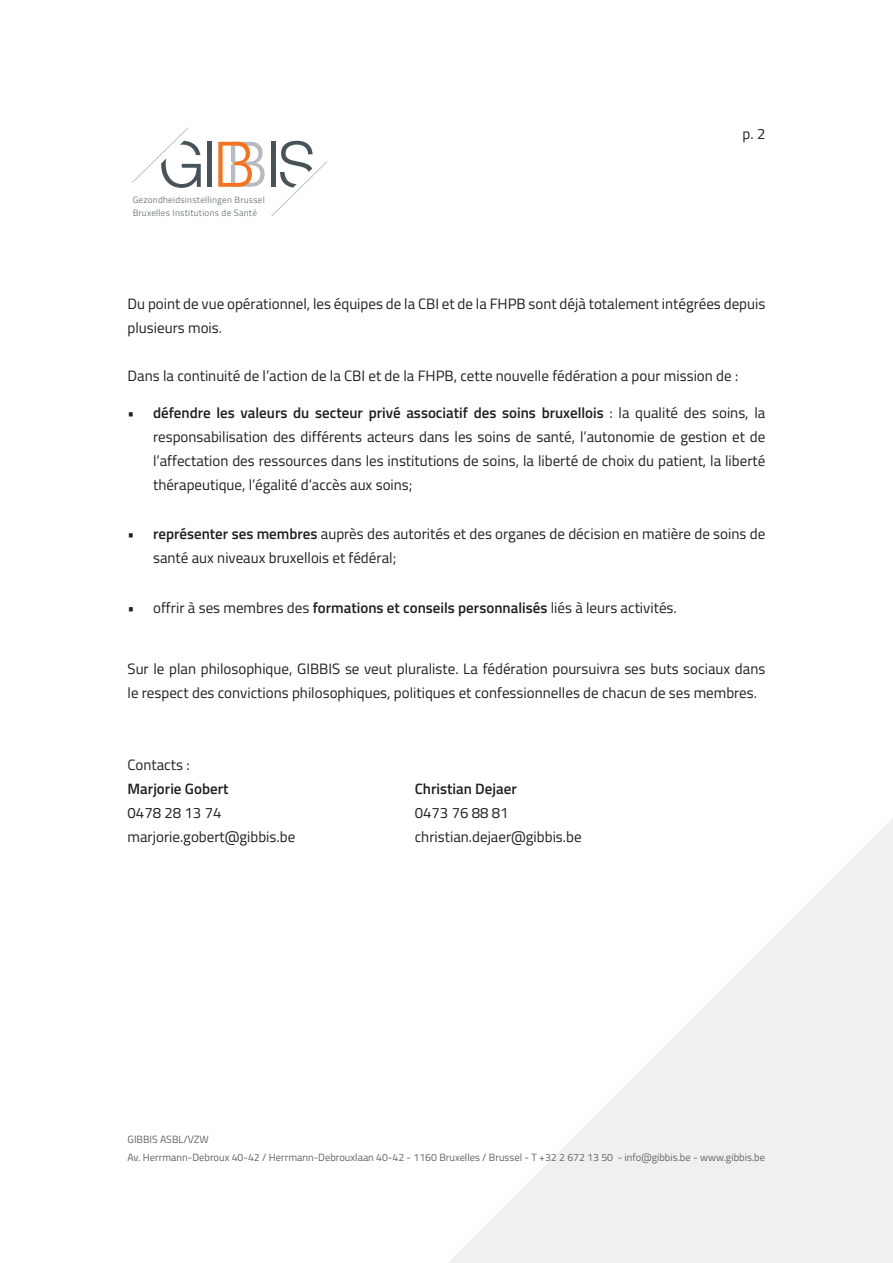
<style>
.page{position:relative;width:893px;height:1263px;background:#fff}
.page>*{position:absolute;margin:0;border:0;box-sizing:border-box;transform-origin:0 0}
.t1{font:15px/24px "Titillium";color:#231f20}
.t2{font:600 15px "Titillium";color:#231f20}
.t3{font:10.5px/18px "Titillium";color:#636366}
.t4{font:9.15px/13.2px "Titillium";letter-spacing:.025em;color:#717d83}
.s1{font-weight:600}
</style>
<div class="page">
<svg style="left:218px;top:142px;width:47px;height:45px"></svg>
<hr style="left:208px;top:142px;width:4px;height:45px;background:#475359">
<svg style="left:271px;top:141px;width:56px;height:75px"></svg>
<svg style="left:132px;top:128px;width:69px;height:60px"></svg>
<svg style="left:448px;top:818px;width:445px;height:445px;fill:#f1f3f3"></svg>
<p class="t4" style="left:133px;top:192px;width:134px">Gezondheidsinstellingen Brussel<br>Bruxelles Institutions de Santé</p>
<p class="t1" style="left:743px;top:121px;width:24px">p. 2</p>
<p class="t1" style="left:128px;top:291px;width:639px">Du point de vue opérationnel, les équipes de la CBI et de la FHPB sont déjà totalement intégrées depuis plusieurs mois.</p>
<p class="t1" style="left:128px;top:363px;width:612px">Dans la continuité de l’action de la CBI et de la FHPB, cette nouvelle fédération a pour mission de :</p>
<p class="t1" style="left:153px;top:400px;width:614px;text-align:justify;text-indent:-26px"><span class="s1">• défendre les valeurs du secteur privé associatif des soins bruxellois</span> : la qualité des soins, la responsabilisation des différents acteurs dans les soins de santé, l’autonomie de gestion et de l’affectation des ressources dans les institutions de soins, la liberté de choix du patient, la liberté thérapeutique, l’égalité d’accès aux soins;</p>
<p class="t1" style="left:153px;top:521px;width:614px;text-indent:-26px"><span class="s1">• représenter ses membres</span> auprès des autorités et des organes de décision en matière de soins de santé aux niveaux bruxellois et fédéral;</p>
<p class="t1" style="left:128px;top:595px;width:551px">• offrir à ses membres des <span class="s1">formations et conseils personnalisés</span> liés à leurs activités.</p>
<p class="t1" style="left:128px;top:655px;width:639px">Sur le plan philosophique, GIBBIS se veut pluraliste. La fédération poursuivra ses buts sociaux dans le respect des convictions philosophiques, politiques et confessionnelles de chacun de ses membres.</p>
<p class="t1" style="left:128px;top:751px;width:64px">Contacts :</p>
<p class="t2" style="left:128px;top:777px;width:102px">Marjorie Gobert</p>
<p class="t1" style="left:128px;top:799px;width:169px">0478 28 13 74 marjorie.gobert@gibbis.be</p>
<p class="t2" style="left:415px;top:777px;width:103px">Christian Dejaer</p>
<p class="t1" style="left:415px;top:799px;width:168px">0473 76 88 81 christian.dejaer@gibbis.be</p>
<p class="t3" style="left:128px;top:1130px;width:639px">GIBBIS ASBL/VZW<br>Av. Herrmann-Debroux 40-42 / Herrmann-Debrouxlaan 40-42 - 1160 Bruxelles / Brussel - T +32 2 672 13 50 - info@gibbis.be - www.gibbis.be</p>
</div>
